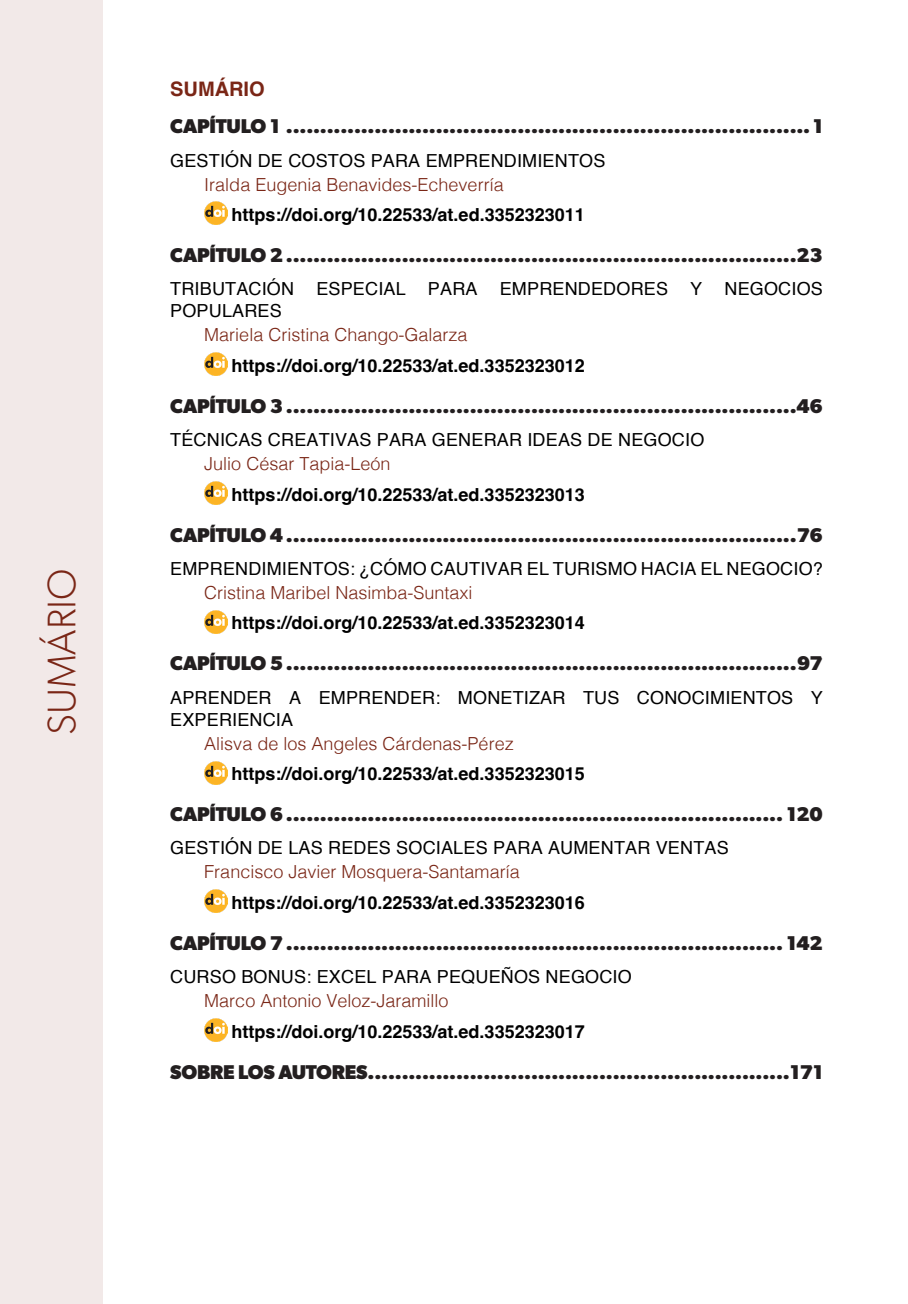
<style>
.page{position:relative;width:908px;height:1304px;background:#fff}
.page>*{position:absolute;margin:0;border:0;box-sizing:border-box;transform-origin:0 0}
.t1{font:300 40px "Gibson";color:#7a2616}
.t2{font:700 20px "Gibson";letter-spacing:-.01em;color:#231f20}
.TITULOS{font:700 20px "Helvetica";color:#7a2616}
.t3{font:18px/22px "Helvetica";letter-spacing:.01em;color:#000}
.t4{font:700 18px "Helvetica";color:#000}
.t5{font:300 18px "Helvetica";color:#7a2616}
</style>
<div class="page">
<div style="left:0;top:0;width:103px;height:1304px;background:#f2e9e8"></div>
<img style="left:204px;top:201px;width:23px;height:23px">
<img style="left:204px;top:353px;width:23px;height:23px">
<img style="left:204px;top:482px;width:23px;height:23px">
<img style="left:204px;top:610px;width:23px;height:23px">
<img style="left:204px;top:761px;width:23px;height:23px">
<img style="left:204px;top:890px;width:23px;height:23px">
<img style="left:204px;top:1019px;width:23px;height:23px">
<h1 class="t1" style="left:37px;top:735px;width:167px;rotate:-90deg">Sumário</h1>
<p class="TITULOS" style="left:170px;top:77px;width:96px">SUMÁRIO</p>
<p class="t2" style="left:170px;top:115px;width:653px">CAPÍTULO 1 ............................................................................. 1</p>
<p class="t3" style="left:170px;top:150px;width:436px">GESTIÓN DE COSTOS PARA EMPRENDIMIENTOS</p>
<p class="t5" style="left:204px;top:169px;width:301px">Iralda Eugenia Benavides-Echeverría</p>
<p class="t4" style="left:231px;top:204px;width:355px">https://doi.org/10.22533/at.ed.3352323011</p>
<p class="t2" style="left:170px;top:243px;width:653px">CAPÍTULO 2 ...........................................................................23</p>
<p class="t3" style="left:170px;top:279px;width:653px">TRIBUTACIÓN ESPECIAL PARA EMPRENDEDORES Y NEGOCIOS<br>POPULARES</p>
<p class="t5" style="left:204px;top:320px;width:265px">Mariela Cristina Chango-Galarza</p>
<p class="t4" style="left:231px;top:355px;width:355px">https://doi.org/10.22533/at.ed.3352323012</p>
<p class="t2" style="left:170px;top:394px;width:653px">CAPÍTULO 3 ...........................................................................46</p>
<p class="t3" style="left:170px;top:429px;width:535px">TÉCNICAS CREATIVAS PARA GENERAR IDEAS DE NEGOCIO</p>
<p class="t5" style="left:204px;top:448px;width:188px">Julio César Tapia-León</p>
<p class="t4" style="left:231px;top:483px;width:355px">https://doi.org/10.22533/at.ed.3352323013</p>
<p class="t2" style="left:170px;top:523px;width:653px">CAPÍTULO 4 ...........................................................................76</p>
<p class="t3" style="left:170px;top:558px;width:654px">EMPRENDIMIENTOS: ¿CÓMO CAUTIVAR EL TURISMO HACIA EL NEGOCIO?</p>
<p class="t5" style="left:204px;top:577px;width:270px">Cristina Maribel Nasimba-Suntaxi</p>
<p class="t4" style="left:231px;top:612px;width:355px">https://doi.org/10.22533/at.ed.3352323014</p>
<p class="t2" style="left:170px;top:652px;width:653px">CAPÍTULO 5 ...........................................................................97</p>
<p class="t3" style="left:170px;top:687px;width:653px">APRENDER A EMPRENDER: MONETIZAR TUS CONOCIMIENTOS Y<br>EXPERIENCIA</p>
<p class="t5" style="left:204px;top:728px;width:311px">Alisva de los Angeles Cárdenas-Pérez</p>
<p class="t4" style="left:231px;top:763px;width:355px">https://doi.org/10.22533/at.ed.3352323015</p>
<p class="t2" style="left:170px;top:802px;width:653px">CAPÍTULO 6 ......................................................................... 120</p>
<p class="t3" style="left:170px;top:838px;width:559px">GESTIÓN DE LAS REDES SOCIALES PARA AUMENTAR VENTAS</p>
<p class="t5" style="left:204px;top:857px;width:317px">Francisco Javier Mosquera-Santamaría</p>
<p class="t4" style="left:231px;top:891px;width:355px">https://doi.org/10.22533/at.ed.3352323016</p>
<p class="t2" style="left:170px;top:931px;width:653px">CAPÍTULO 7 ......................................................................... 142</p>
<p class="t3" style="left:170px;top:966px;width:463px">CURSO BONUS: EXCEL PARA PEQUEÑOS NEGOCIO</p>
<p class="t5" style="left:204px;top:985px;width:246px">Marco Antonio Veloz-Jaramillo</p>
<p class="t4" style="left:231px;top:1020px;width:355px">https://doi.org/10.22533/at.ed.3352323017</p>
<p class="t2" style="left:170px;top:1060px;width:653px">SOBRE LOS AUTORES..............................................................171</p>
</div>
